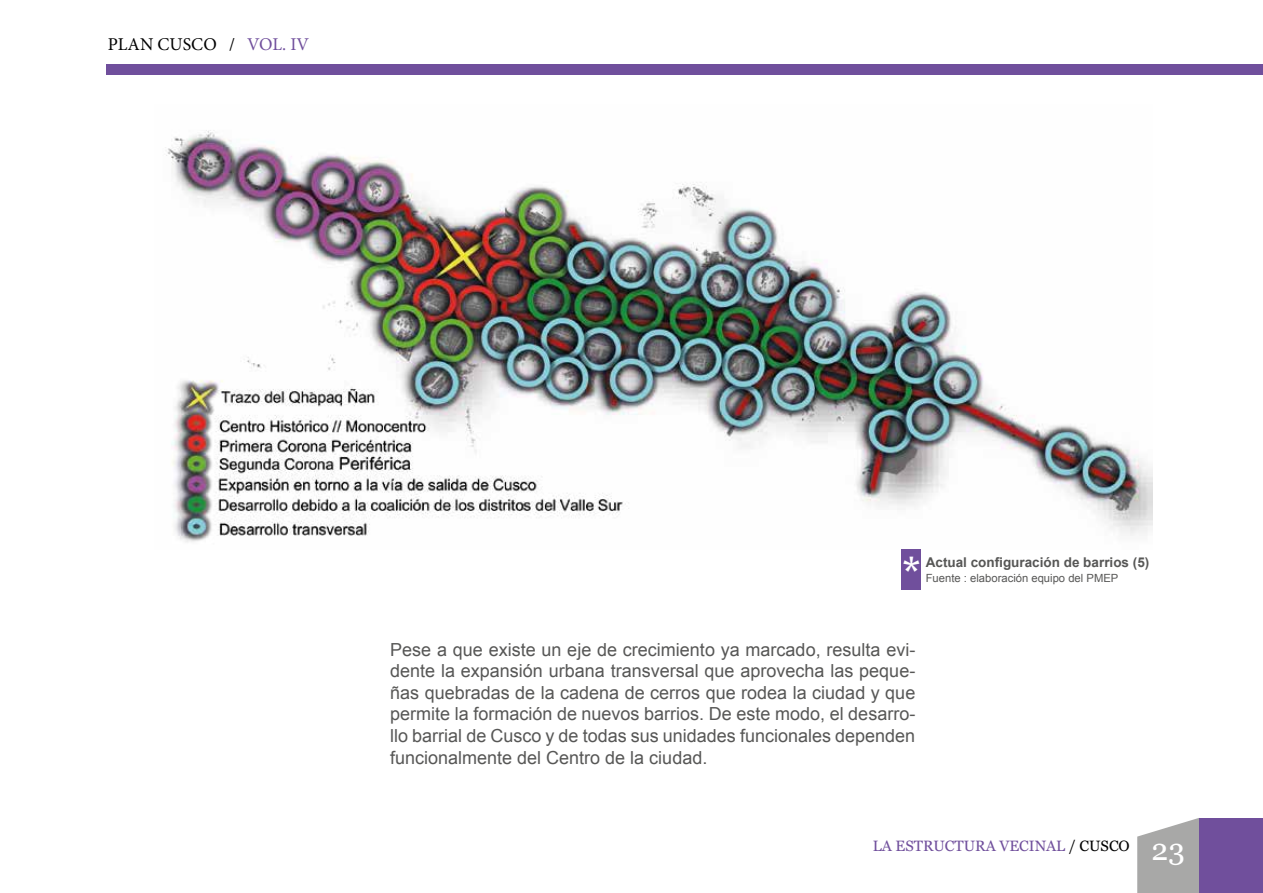
<style>
.page{position:relative;width:1263px;height:893px;background:#fff}
.page>*{position:absolute;margin:0;border:0;box-sizing:border-box;transform-origin:0 0}
.t1{font:40.5px "Bebas Neue";color:#fff}
.t2{font:30px "Vani";color:#fff}
.t3{font:18px/21.6px "Arial";color:#575756;text-align:justify}
.t4{font:18px "Minion Pro";color:#000}
.t5{font:15px "Vani";color:#704f9c}
.t6{font:700 13.5px "Arial";color:#575756}
.t7{font:11.25px "Arial";color:#575756}
.s1{color:#704f9c}
.s2{color:#000}
</style>
<div class="page">
<svg style="left:1137px;top:818px;width:62px;height:75px;background:#b3b3b2"></svg>
<div style="left:1199px;top:818px;width:64px;height:75px;background:#704f9c"></div>
<img style="left:165px;top:130px;width:988px;height:420px">
<div style="left:106px;top:64px;width:1157px;height:10px;background:#704f9c"></div>
<div style="left:902px;top:550px;width:19px;height:40px;background:#704f9c"></div>
<p class="t4" style="left:108px;top:32px;width:203px">PLAN CUSCO / <span class="s1">VOL. IV</span></p>
<h1 class="t1" style="left:903px;top:548px;width:18px">*</h1>
<p class="t6" style="left:926px;top:553px;width:225px">Actual configuración de barrios (5)</p>
<p class="t7" style="left:926px;top:571px;width:194px">Fuente : elaboración equipo del PMEP</p>
<p class="t3" style="left:390px;top:639px;width:527px">Pese a que existe un eje de crecimiento ya marcado, resulta evi&shy;dente la expansión urbana transversal que aprovecha las peque&shy;ñas quebradas de la cadena de cerros que rodea la ciudad y que permite la formación de nuevos barrios. De este modo, el desarro&shy;llo barrial de Cusco y de todas sus unidades funcionales dependen funcionalmente del Centro de la ciudad.</p>
<p class="t5" style="left:873px;top:837px;width:258px">LA ESTRUCTURA VECINAL <span class="s2">/ CUSCO</span></p>
<h2 class="t2" style="left:1151px;top:832px;width:35px">23</h2>
</div>
